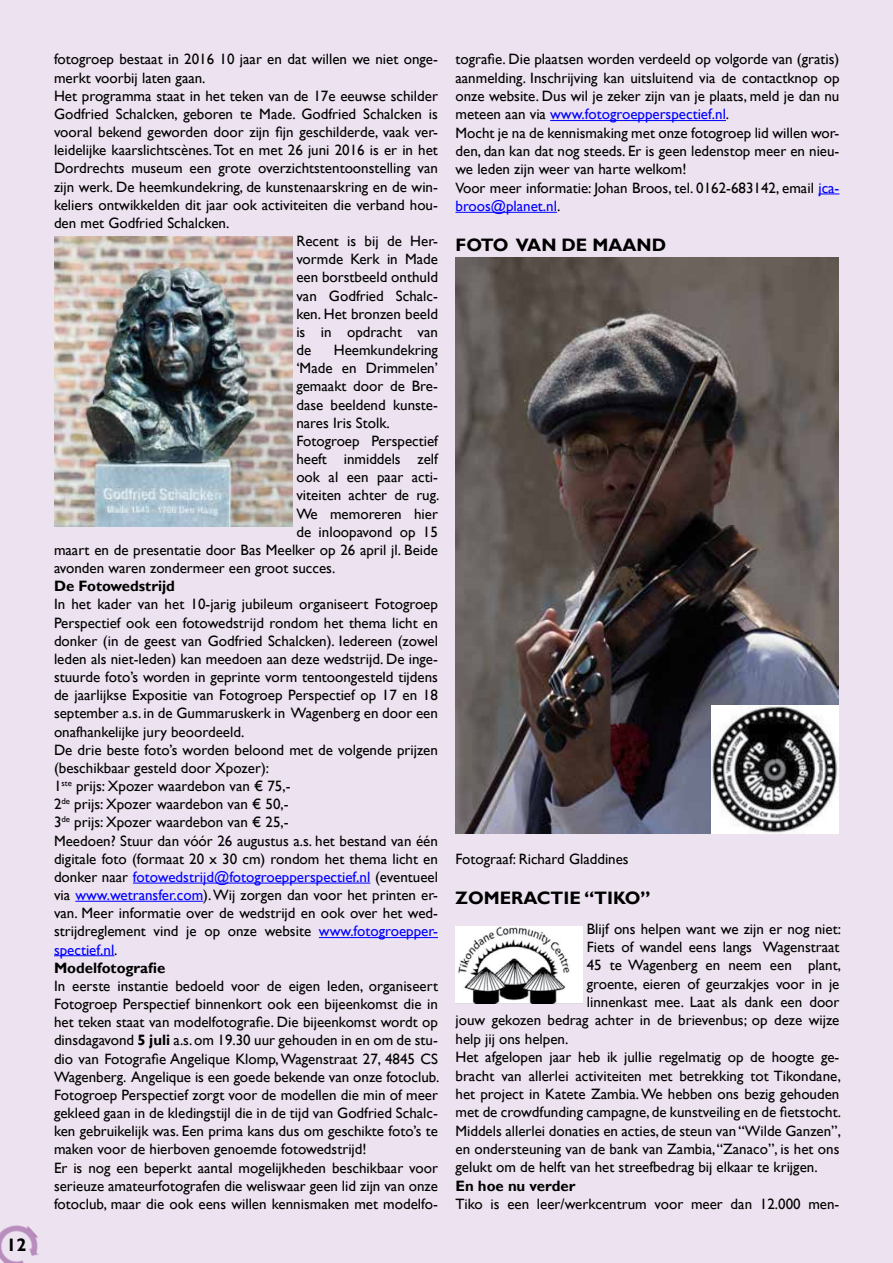
<style>
.page{position:relative;width:893px;height:1263px;background:#ede3f0}
.page>*{position:absolute;margin:0;border:0;box-sizing:border-box;transform-origin:0 0}
.t1{font:700 18px "Gill Sans";color:#000}
.t2{font:15px/18.1px "Gill Sans";color:#000}
.t3{font:700 15px "Gill Sans";color:#000}
.s1{color:#00f}
.s2{font-weight:700}
</style>
<div class="page">
<img style="left:0;top:1225px;width:39px;height:38px">
<hr style="left:133px;top:883px;width:237px;height:1px;background:#00f">
<hr style="left:75px;top:901px;width:128px;height:1px;background:#00f">
<hr style="left:319px;top:937px;width:119px;height:1px;background:#00f">
<hr style="left:54px;top:955px;width:60px;height:1px;background:#00f">
<hr style="left:550px;top:120px;width:176px;height:1px;background:#00f">
<svg style="left:818px;top:194px;width:21px;height:1px"></svg>
<hr style="left:455px;top:212px;width:102px;height:1px;background:#00f">
<img style="left:54px;top:236px;width:238px;height:290px">
<img style="left:455px;top:257px;width:384px;height:576px">
<img style="left:711px;top:706px;width:128px;height:127px">
<img style="left:455px;top:927px;width:128px;height:76px">
<p class="t1" style="left:6px;top:1234px;width:21px">12</p>
<p class="t2" style="left:54px;top:51px;width:385px">fotogroep bestaat in 2016 10 jaar en dat willen we niet onge-</p>
<p class="t2" style="left:54px;top:69px;width:153px">merkt voorbij laten gaan.</p>
<p class="t2" style="left:54px;top:87px;width:385px">Het programma staat in het teken van de 17e eeuwse schilder</p>
<p class="t2" style="left:54px;top:105px;width:385px">Godfried Schalcken, geboren te Made. Godfried Schalcken is</p>
<p class="t2" style="left:54px;top:123px;width:385px">vooral bekend geworden door zijn fijn geschilderde, vaak ver-</p>
<p class="t2" style="left:54px;top:141px;width:385px">leidelijke kaarslichtscènes. Tot en met 26 juni 2016 is er in het</p>
<p class="t2" style="left:54px;top:160px;width:385px">Dordrechts museum een grote overzichtstentoonstelling van</p>
<p class="t2" style="left:54px;top:178px;width:385px">zijn werk. De heemkundekring, de kunstenaarskring en de win-</p>
<p class="t2" style="left:54px;top:196px;width:385px">keliers ontwikkelden dit jaar ook activiteiten die verband hou-</p>
<p class="t2" style="left:54px;top:214px;width:177px">den met Godfried Schalcken.</p>
<p class="t2" style="left:296px;top:232px;width:143px">Recent is bij de Her-</p>
<p class="t2" style="left:296px;top:250px;width:143px">vormde Kerk in Made</p>
<p class="t2" style="left:296px;top:268px;width:143px">een borstbeeld onthuld</p>
<p class="t2" style="left:296px;top:287px;width:143px">van Godfried Schalc-</p>
<p class="t2" style="left:296px;top:305px;width:143px">ken. Het bronzen beeld</p>
<p class="t2" style="left:296px;top:323px;width:143px">is in opdracht van</p>
<p class="t2" style="left:296px;top:341px;width:16px">de</p>
<p class="t2" style="left:334px;top:341px;width:106px">Heemkundekring</p>
<p class="t2" style="left:296px;top:359px;width:143px">‘Made en Drimmelen’</p>
<p class="t2" style="left:296px;top:377px;width:143px">gemaakt door de Bre-</p>
<p class="t2" style="left:296px;top:396px;width:143px">dase beeldend kunste-</p>
<p class="t2" style="left:296px;top:414px;width:95px">nares Iris Stolk.</p>
<p class="t2" style="left:296px;top:432px;width:143px">Fotogroep Perspectief</p>
<p class="t2" style="left:296px;top:450px;width:143px">heeft inmiddels zelf</p>
<p class="t2" style="left:296px;top:468px;width:143px">ook al een paar acti-</p>
<p class="t2" style="left:296px;top:486px;width:145px">viteiten achter de rug.</p>
<p class="t2" style="left:296px;top:505px;width:143px">We memoreren hier</p>
<p class="t2" style="left:296px;top:523px;width:143px">de inloopavond op 15</p>
<p class="t2" style="left:54px;top:541px;width:385px">maart en de presentatie door Bas Meelker op 26 april jl. Beide</p>
<p class="t2" style="left:54px;top:559px;width:283px">avonden waren zondermeer een groot succes.</p>
<p class="t3" style="left:54px;top:577px;width:122px">De Fotowedstrijd</p>
<p class="t2" style="left:54px;top:595px;width:385px">In het kader van het 10-jarig jubileum organiseert Fotogroep Perspectief ook een fotowedstrijd rondom het thema licht en donker (in de geest van Godfried Schalcken). Iedereen (zowel leden als niet-leden) kan meedoen aan deze wedstrijd. De inge&shy;stuurde foto’s worden in geprinte vorm tentoongesteld tijdens de jaarlijkse Expositie van Fotogroep Perspectief op 17 en 18 september a.s. in de Gummaruskerk in Wagenberg en door een onafhankelijke jury beoordeeld.<br>De drie beste foto’s worden beloond met de volgende prijzen (beschikbaar gesteld door Xpozer):<br>1<sup>ste</sup> prijs: Xpozer waardebon van € 75,-<br>2<sup>de</sup> prijs: Xpozer waardebon van € 50,-<br>3<sup>de</sup> prijs: Xpozer waardebon van € 25,-<br>Meedoen? Stuur dan vóór 26 augustus a.s. het bestand van één digitale foto (formaat 20 x 30 cm) rondom het thema licht en donker naar <span class="s1">fotowedstrijd@fotogroepperspectief.nl</span> (eventueel via <span class="s1">www.wetransfer.com</span>). Wij zorgen dan voor het printen er&shy;van. Meer informatie over de wedstrijd en ook over het wed&shy;strijdreglement vind je op onze website <span class="s1">www.fotogroepper&shy;spectief.nl</span>.<br><span class="s2">Modelfotografie</span></p>
<p class="t2" style="left:54px;top:977px;width:387px">In eerste instantie bedoeld voor de eigen leden, organiseert Fotogroep Perspectief binnenkort ook een bijeenkomst die in het teken staat van modelfotografie. Die bijeenkomst wordt op dinsdagavond <span class="s2">5 juli</span> a.s. om 19.30 uur gehouden in en om de stu&shy;dio van Fotografie Angelique Klomp, Wagenstraat 27, 4845 CS Wagenberg. Angelique is een goede bekende van onze fotoclub.<br>Fotogroep Perspectief zorgt voor de modellen die min of meer gekleed gaan in de kledingstijl die in de tijd van Godfried Schalc&shy;ken gebruikelijk was. Een prima kans dus om geschikte foto’s te maken voor de hierboven genoemde fotowedstrijd!<br>Er is nog een beperkt aantal mogelijkheden beschikbaar voor serieuze amateurfotografen die weliswaar geen lid zijn van onze fotoclub, maar die ook eens willen kennismaken met modelfo-</p>
<p class="t2" style="left:455px;top:50px;width:385px">tografie. Die plaatsen worden verdeeld op volgorde van (gratis) aanmelding. Inschrijving kan uitsluitend via de contactknop op onze website. Dus wil je zeker zijn van je plaats, meld je dan nu meteen aan via <span class="s1">www.fotogroepperspectief.nl</span>.<br>Mocht je na de kennismaking met onze fotogroep lid willen wor&shy;den, dan kan dat nog steeds. Er is geen ledenstop meer en nieu&shy;we leden zijn weer van harte welkom!<br>Voor meer informatie: Johan Broos, tel. 0162-683142, email <span class="s1">jca&shy;broos@planet.nl</span>.</p>
<p class="t1" style="left:455px;top:235px;width:212px">FOTO VAN DE MAAND</p>
<p class="t2" style="left:455px;top:850px;width:175px">Fotograaf: Richard Gladdines</p>
<p class="t1" style="left:455px;top:887px;width:197px">ZOMERACTIE “TIKO”</p>
<p class="t2" style="left:587px;top:920px;width:256px">Blijf ons helpen want we zijn er nog niet:</p>
<p class="t2" style="left:587px;top:938px;width:254px">Fiets of wandel eens langs Wagenstraat</p>
<p class="t2" style="left:587px;top:956px;width:256px">45 te Wagenberg en neem een plant,</p>
<p class="t2" style="left:587px;top:975px;width:254px">groente, eieren of geurzakjes voor in je</p>
<p class="t2" style="left:587px;top:993px;width:254px">linnenkast mee. Laat als dank een door</p>
<p class="t2" style="left:455px;top:1011px;width:385px">jouw gekozen bedrag achter in de brievenbus; op deze wijze</p>
<p class="t2" style="left:455px;top:1030px;width:114px">help jij ons helpen.</p>
<p class="t2" style="left:455px;top:1048px;width:385px">Het afgelopen jaar heb ik jullie regelmatig op de hoogte ge-</p>
<p class="t2" style="left:455px;top:1067px;width:387px">bracht van allerlei activiteiten met betrekking tot Tikondane,</p>
<p class="t2" style="left:455px;top:1085px;width:385px">het project in Katete Zambia. We hebben ons bezig gehouden</p>
<p class="t2" style="left:455px;top:1103px;width:387px">met de crowdfunding campagne, de kunstveiling en de fietstocht.</p>
<p class="t2" style="left:455px;top:1122px;width:387px">Middels allerlei donaties en acties, de steun van “Wilde Ganzen”,</p>
<p class="t2" style="left:455px;top:1140px;width:385px">en ondersteuning van de bank van Zambia, “Zanaco”, is het ons</p>
<p class="t2" style="left:455px;top:1158px;width:364px">gelukt om de helft van het streefbedrag bij elkaar te krijgen.</p>
<p class="t3" style="left:455px;top:1176px;width:121px">En hoe nu verder</p>
<p class="t2" style="left:455px;top:1195px;width:385px">Tiko is een leer/werkcentrum voor meer dan 12.000 men-</p>
</div>
